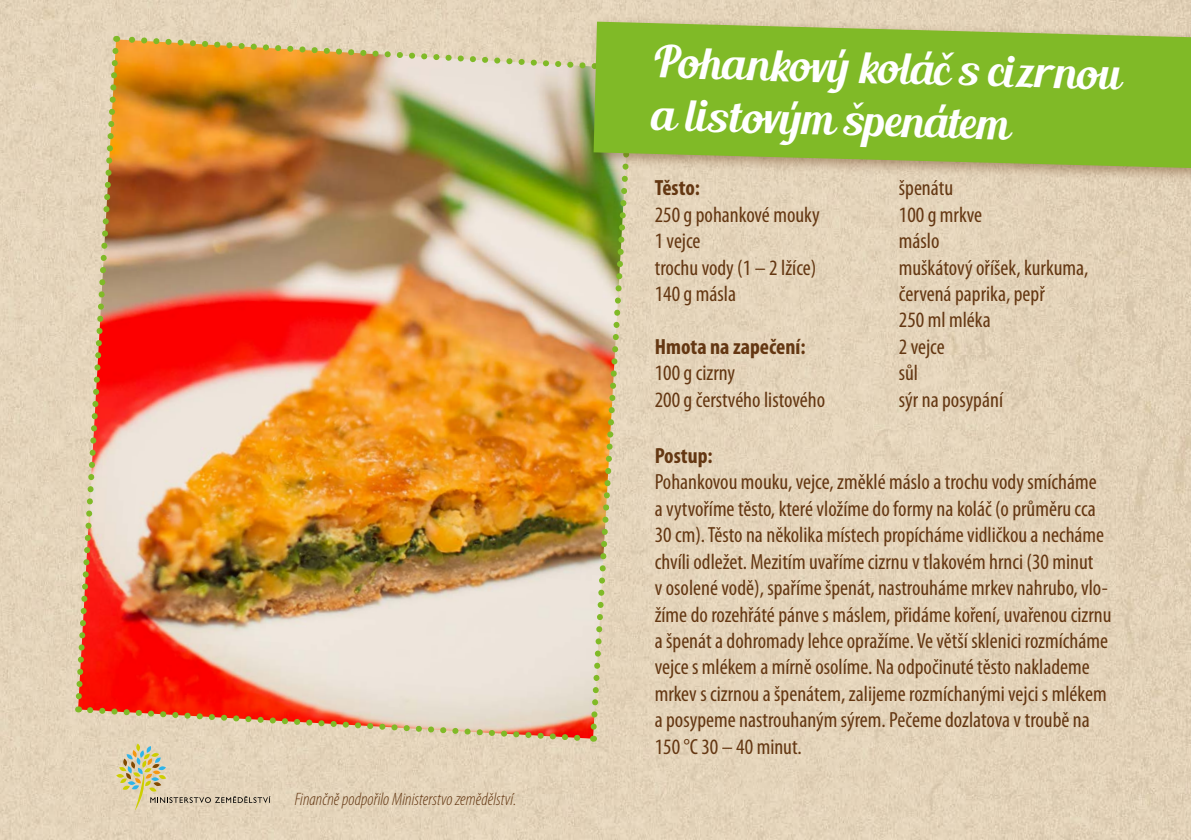
<style>
.page{position:relative;width:1191px;height:840px;background:#fff}
.page>*{position:absolute;margin:0;border:0;box-sizing:border-box;transform-origin:0 0}
.t1{font:44px/53.6px "Blenda Script";color:#fff}
.t2{font:condensed 22px/26.4px "Myriad Pro";color:#643712}
.t3{font:700 condensed 22px "Myriad Pro";color:#643712}
.t4{font:italic 300 condensed 18px "Myriad Pro";color:#643712}
</style>
<div class="page">
<img style="left:0;top:0;width:1191px;height:839px">
<div style="left:587px;top:15px;width:604px;height:168px;background:#643712;opacity:.45"></div>
<svg style="left:593px;top:22px;width:598px;height:146px;background:#88ba34"></svg>
<img style="left:72px;top:33px;width:565px;height:776px">
<p class="t4" style="left:295px;top:787px;width:223px">Finančně podpořilo Ministerstvo zemědělství.</p>
<h1 class="t1" style="left:653px;top:36px;width:469px;rotate:2deg">Pohankový koláč s ciz rnou a listovým špenátem</h1>
<p class="t3" style="left:654px;top:174px;width:47px">Těsto:</p>
<p class="t2" style="left:654px;top:201px;width:166px">250 g pohankové mouky<br>1 vejce<br>trochu vody (1 – 2 lžíce)<br>140 g másla</p>
<p class="t3" style="left:654px;top:332px;width:152px">Hmota na zapečení:</p>
<p class="t2" style="left:654px;top:359px;width:172px">100 g cizrny<br>200 g čerstvého listového</p>
<p class="t2" style="left:899px;top:174px;width:191px">špenátu<br>100 g mrkve<br>máslo<br>muškátový oříšek, kurkuma, červená paprika, pepř<br>250 ml mléka<br>2 vejce<br>sůl<br>sýr na posypání</p>
<p class="t3" style="left:654px;top:441px;width:59px">Postup:</p>
<p class="t2" style="left:654px;top:468px;width:458px">Pohankovou mouku, vejce, změklé máslo a trochu vody smícháme<br>a vytvoříme těsto, které vložíme do formy na koláč (o průměru cca 30 cm). Těsto na několika místech propícháme vidličkou a necháme chvíli odležet. Mezitím uvaříme cizrnu v tlakovém hrnci (30 minut<br>v osolené vodě), spaříme špenát, nastrouháme mrkev nahrubo, vlo&shy;žíme do rozehřáté pánve s máslem, přidáme koření, uvařenou cizrnu a špenát a dohromady lehce opražíme. Ve větší sklenici rozmícháme vejce s mlékem a mírně osolíme. Na odpočinuté těsto naklademe mrkev s cizrnou a špenátem, zalijeme rozmíchanými vejci s mlékem a posypeme nastrouhaným sýrem. Pečeme dozlatova v troubě na 150 °C 30 – 40 minut.</p>
</div>
